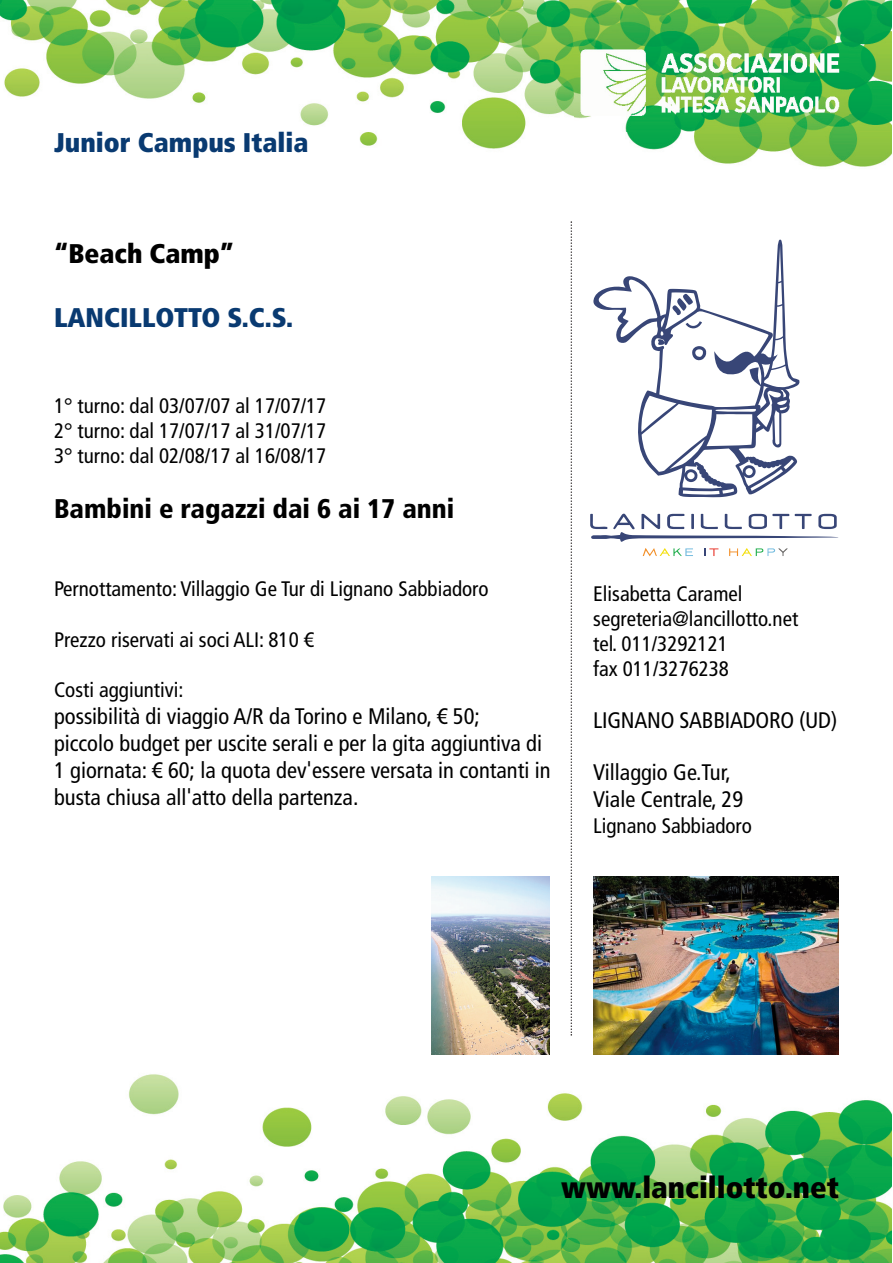
<style>
.page{position:relative;width:893px;height:1263px;background:#fff}
.page>*{position:absolute;margin:0;border:0;box-sizing:border-box;transform-origin:0 0}
.t1{font:900 condensed 30px "Frutiger LT Com";color:#000}
.t2{font:900 condensed 27px "Frutiger LT Com";color:#093a71}
.t3{font:900 condensed 27px "Frutiger LT Com";color:#000}
.t4{font:900 condensed 27px "Frutiger LT Com";color:#000}
.t5{font:condensed 22.5px/27px "Frutiger LT Com";color:#000}
.t6{font:condensed 21px/25.2px "Frutiger LT Com";color:#000;text-align:justify}
</style>
<div class="page">
<img style="left:0;top:0;width:891px;height:1263px">
<div style="left:580px;top:232px;width:279px;height:339px;background:#fff"></div>
<svg style="left:590px;top:514px;width:249px;height:28px"></svg>
<svg style="left:643px;top:548px;width:50px;height:8px"></svg>
<svg style="left:729px;top:548px;width:59px;height:8px"></svg>
<svg style="left:705px;top:548px;width:13px;height:8px"></svg>
<svg style="left:593px;top:240px;width:207px;height:257px"></svg>
<img style="left:574px;top:46px;width:274px;height:85px">
<img style="left:593px;top:876px;width:246px;height:178px">
<svg style="left:571px;top:221px;width:1px;height:814px"></svg>
<img style="left:432px;top:876px;width:117px;height:178px">
<p class="t2" style="left:54px;top:126px;width:256px">Junior Campus Italia</p>
<p class="t4" style="left:54px;top:237px;width:182px">“Beach Camp”</p>
<p class="t2" style="left:54px;top:301px;width:241px">LANCILLOTTO S.C.S.</p>
<p class="t6" style="left:54px;top:393px;width:274px">1° turno: dal 03/07/07 al 17/07/17<br>2° turno: dal 17/07/17 al 31/07/17<br>3° turno: dal 02/08/17 al 16/08/17</p>
<p class="t3" style="left:54px;top:492px;width:402px">Bambini e ragazzi dai 6 ai 17 anni</p>
<p class="t6" style="left:54px;top:577px;width:436px">Pernottamento: Villaggio Ge Tur di Lignano Sabbiadoro</p>
<p class="t6" style="left:54px;top:627px;width:261px">Prezzo riservati ai soci ALI: 810 €</p>
<p class="t6" style="left:54px;top:677px;width:131px">Costi aggiuntivi:</p>
<p class="t5" style="left:54px;top:702px;width:498px">possibilità di viaggio A/R da Torino e Milano, € 50;<br>piccolo budget per uscite serali e per la gita aggiuntiva di 1 giornata: € 60; la quota dev'essere versata in contanti in busta chiusa all'atto della partenza.</p>
<p class="t6" style="left:593px;top:581px;width:206px;text-align:left">Elisabetta Caramel segreteria@lancillotto.net tel. 011/3292121<br>fax 011/3276238</p>
<p class="t5" style="left:593px;top:707px;width:245px">LIGNANO SABBIADORO (UD)</p>
<p class="t5" style="left:593px;top:759px;width:151px">Villaggio Ge.Tur,<br>Viale Centrale, 29</p>
<p class="t6" style="left:593px;top:813px;width:160px">Lignano Sabbiadoro</p>
<h1 class="t1" style="left:561px;top:1169px;width:279px">www.lancillotto.net</h1>
</div>
